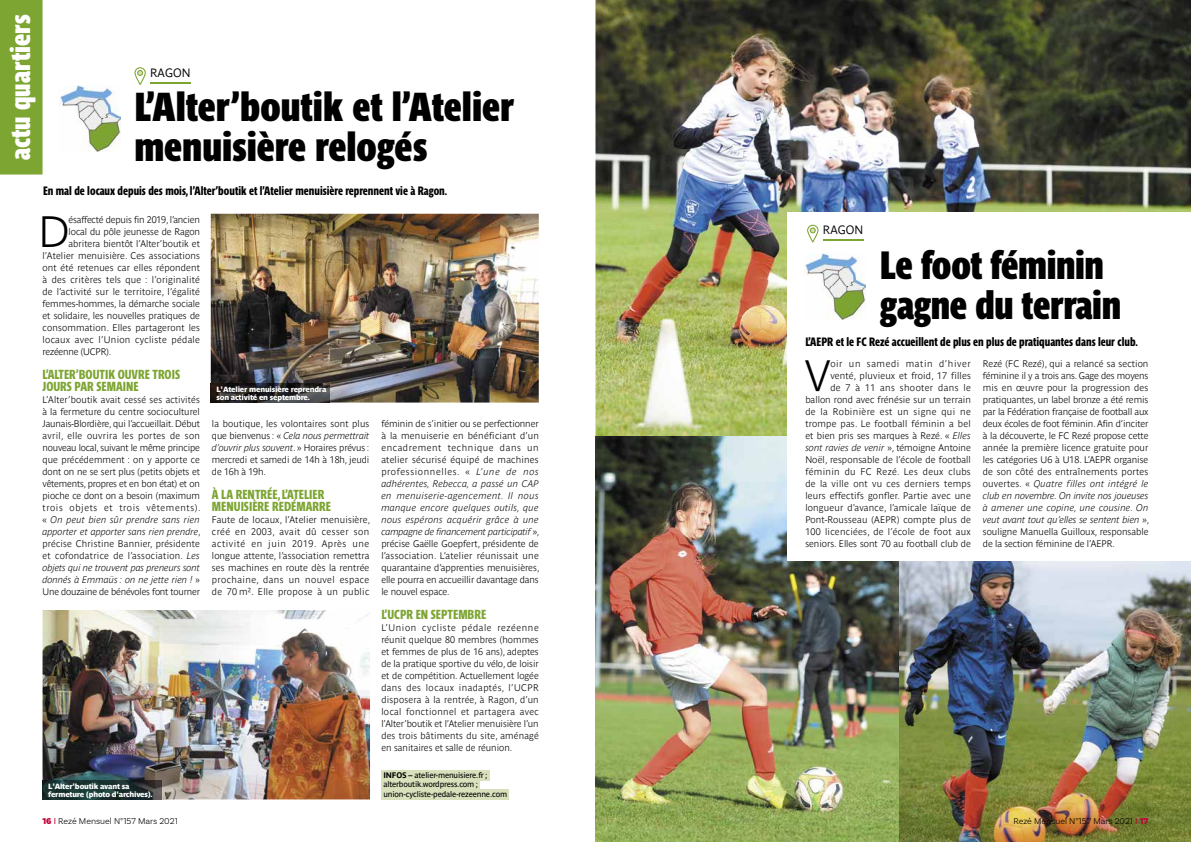
<style>
.page{position:relative;width:1191px;height:842px;background:#fff}
.page>*{position:absolute;margin:0;border:0;box-sizing:border-box;transform-origin:0 0}
.t1{font:700 43.5px "Parisine Std Clair";color:#000}
.t2{font:40px/40px "Parisine Std Comp Sombre";color:#000}
.t3{font:39px/40px "Parisine Std Comp Sombre";letter-spacing:-.01em;color:#000}
.t4{font:27px "Parisine Std Comp Sombre";color:#fff}
.t5{font:700 13px/12px "Parisine Std Comp";color:#7da532}
.t6{font:700 12px "Parisine Std Comp";color:#000}
.t7{font:12px "Parisine Std Gris";color:#000}
.t8{font:700 9.5px/12px "Parisine Std Clair";letter-spacing:.01em;color:#000;text-align:justify}
.t9{font:700 9.5px "Parisine Std Clair";letter-spacing:-.02em;color:#000}
.t10{font:700 9.5px "Parisine Std Clair";letter-spacing:-.01em;color:#000}
.t11{font:300 9px "Basic Sans";color:#000}
.t12{font:8px/9.6px "Parisine Std";letter-spacing:-.02em;color:#000}
.t13{font:7.5px/8px "Parisine Std Sombre";letter-spacing:-.025em;color:#fff}
.s1{font-style:italic}
.s2{font-weight:700}
.s3{font-weight:900;color:#bf0038}
.s4{font-weight:400;color:#bf0038}
</style>
<div class="page">
<img style="left:899px;top:561px;width:292px;height:281px">
<img style="left:595px;top:0;width:596px;height:437px">
<div style="left:0;top:0;width:43px;height:175px;background:#7da532"></div>
<div style="left:381px;top:771px;width:108px;height:10px;background:#d8e0bc"></div>
<div style="left:381px;top:780px;width:99px;height:10px;background:#d8e0bc"></div>
<div style="left:381px;top:790px;width:128px;height:10px;background:#d8e0bc"></div>
<hr style="left:150px;top:82px;width:40px;height:1px;background:#7da532">
<svg style="left:134px;top:67px;width:12px;height:18px"></svg>
<img style="left:59px;top:85px;width:62px;height:66px">
<img style="left:43px;top:610px;width:327px;height:189px">
<img style="left:211px;top:214px;width:328px;height:189px">
<img style="left:595px;top:437px;width:304px;height:405px">
<div style="left:787px;top:212px;width:404px;height:349px;background:#fff"></div>
<hr style="left:823px;top:240px;width:40px;height:1px;background:#7da532">
<svg style="left:807px;top:225px;width:11px;height:17px"></svg>
<img style="left:804px;top:253px;width:61px;height:66px">
<img style="left:211px;top:383px;width:119px;height:20px">
<img style="left:43px;top:780px;width:118px;height:19px">
<h3 class="t4" style="left:4px;top:160px;width:147px;rotate:-90deg">actu quartiers</h3>
<p class="t7" style="left:150px;top:66px;width:42px">RAGON</p>
<h2 class="t2" style="left:134px;top:86px;width:381px">L’Alter’boutik et l’Atelier menuisière relogés</h2>
<p class="t6" style="left:43px;top:184px;width:406px">En mal de locaux depuis des mois, l’Alter’boutik et l’Atelier menuisière reprennent vie à Ragon.</p>
<h1 class="t1" style="left:38px;top:206px;width:33px">D</h1>
<p class="t9" style="left:69px;top:214px;width:133px">ésaffecté depuis fin 2019, l’ancien</p>
<p class="t10" style="left:69px;top:226px;width:133px">local du pôle jeunesse de Ragon</p>
<p class="t8" style="left:69px;top:237px;width:133px">abritera bientôt l’Alter’boutik et</p>
<p class="t8" style="left:43px;top:249px;width:159px">l’Atelier menuisière. Ces associations</p>
<p class="t8" style="left:43px;top:261px;width:159px">ont été retenues car elles répondent</p>
<p class="t8" style="left:43px;top:273px;width:159px">à des critères tels que : l’originalité</p>
<p class="t8" style="left:43px;top:285px;width:159px">de l’activité sur le territoire, l’égalité</p>
<p class="t8" style="left:43px;top:297px;width:159px">femmes-hommes, la démarche sociale</p>
<p class="t8" style="left:43px;top:309px;width:159px">et solidaire, les nouvelles pratiques de</p>
<p class="t8" style="left:43px;top:321px;width:159px">consommation. Elles partageront les</p>
<p class="t8" style="left:43px;top:333px;width:159px">locaux avec l’Union cycliste pédale</p>
<p class="t9" style="left:43px;top:346px;width:70px">rezéenne (UCPR).</p>
<h3 class="t5" style="left:43px;top:368px;width:139px">L’ALTER’BOUTIK OUVRE TROIS<br>JOURS PAR SEMAINE</h3>
<p class="t8" style="left:43px;top:393px;width:160px">L’Alter’boutik avait cessé ses activités à la fermeture du centre socioculturel Jaunais-Blordière, qui l’accueillait. Début avril, elle ouvrira les portes de son nouveau local, suivant le même principe que précédemment : on y apporte ce dont on ne se sert plus (petits objets et vêtements, propres et en bon état) et on pioche ce dont on a besoin (maximum trois objets et trois vêtements). « <span class="s1">On peut bien sûr prendre sans rien apporter et apporter sans rien prendre</span>, précise Christine Bannier, présidente et cofondatrice de l’association. <span class="s1">Les objets qui ne trouvent pas preneurs sont donnés à Emmaüs : on ne jette rien !</span> » Une douzaine de bénévoles font tourner</p>
<p class="t13" style="left:216px;top:385px;width:111px">L'Atelier menuisière reprendra son activité en septembre.</p>
<p class="t8" style="left:212px;top:417px;width:159px">la boutique, les volontaires sont plus que bienvenus : « <span class="s1">Cela nous permettrait d’ouvrir plus souvent</span>. » Horaires prévus : mercredi et samedi de 14h à 18h, jeudi de 16h à 19h.</p>
<h3 class="t5" style="left:212px;top:488px;width:121px">À LA RENTRÉE, L’ATELIER<br>MENUISIÈRE REDÉMARRE</h3>
<p class="t8" style="left:212px;top:513px;width:160px">Faute de locaux, l’Atelier menuisière, créé en 2003, avait dû cesser son activité en juin 2019. Après une longue attente, l’association remettra ses machines en route dès la rentrée prochaine, dans un nouvel espace de 70 m². Elle propose à un public</p>
<p class="t13" style="left:48px;top:782px;width:106px">L'Alter'boutik avant sa fermeture (photo d'archives).</p>
<p class="t8" style="left:381px;top:417px;width:160px">féminin de s’initier ou se perfectionner à la menuiserie en bénéficiant d’un encadrement technique dans un atelier sécurisé équipé de machines professionnelles. « <span class="s1">L’une de nos adhérentes, Rebecca, a passé un CAP en menuiserie-agencement. Il nous manque encore quelques outils, que nous espérons acquérir grâce à une campagne de financement participatif</span> », précise Gaëlle Goepfert, présidente de l’association. L’atelier réunissait une quarantaine d’apprenties menuisières, elle pourra en accueillir davantage dans le nouvel espace.</p>
<h3 class="t5" style="left:381px;top:608px;width:106px">L’UCPR EN SEPTEMBRE</h3>
<p class="t8" style="left:381px;top:621px;width:159px">L’Union cycliste pédale rezéenne réunit quelque 80 membres (hommes et femmes de plus de 16 ans), adeptes de la pratique sportive du vélo, de loisir et de compétition. Actuellement logée dans des locaux inadaptés, l’UCPR disposera à la rentrée, à Ragon, d’un local fonctionnel et partagera avec l’Alter’boutik et l’Atelier menuisière l’un des trois bâtiments du site, aménagé en sanitaires et salle de réunion.</p>
<p class="t12" style="left:383px;top:770px;width:125px"><span class="s2">INFOS –</span> atelier-menuisiere.fr ; alterboutik.wordpress.com ; union-cycliste-pedale-rezeenne.com</p>
<p class="t7" style="left:823px;top:223px;width:42px">RAGON</p>
<h3 class="t3" style="left:880px;top:244px;width:243px">Le foot féminin gagne du terrain</h3>
<p class="t6" style="left:805px;top:335px;width:334px">L’AEPR et le FC Rezé accueillent de plus en plus de pratiquantes dans leur club.</p>
<p class="t8" style="left:805px;top:357px;width:167px;text-align:right">oir un samedi matin d’hiver venté, pluvieux et froid, 17 filles<br>de 7 à 11 ans shooter dans le ballon rond avec frénésie sur un terrain de la Robinière est un signe qui ne trompe pas. Le football féminin a bel et bien pris ses marques à Rezé. « <span class="s1">Elles sont ravies de venir</span> », témoigne Antoine Noël, responsable de l’école de football féminin du FC Rezé. Les deux clubs de la ville ont vu ces derniers temps leurs effectifs gonfler. Partie avec une longueur d’avance, l’amicale laïque de Pont-Rousseau (AEPR) compte plus de 100 licenciées, de l’école de foot aux seniors. Elles sont 70 au football club de</p>
<p class="t8" style="left:983px;top:357px;width:168px">Rezé (FC Rezé), qui a relancé sa section féminine il y a trois ans. Gage des moyens mis en œuvre pour la progression des pratiquantes, un label bronze a été remis par la Fédération française de football aux deux écoles de foot féminin. Afin d’inciter à la découverte, le FC Rezé propose cette année la première licence gratuite pour les catégories U6 à U18. L’AEPR organise de son côté des entraînements portes ouvertes. « <span class="s1">Quatre filles ont intégré le club en novembre. On invite nos joueuses à amener une copine, une cousine. On veut avant tout qu’elles se sentent bien</span> », souligne Manuella Guilloux, responsable de la section féminine de l’AEPR.</p>
<h1 class="t1" style="left:805px;top:350px;width:27px">V</h1>
<p class="t11" style="left:43px;top:816px;width:137px"><span class="s3">16</span> <span class="s4">I</span> Rezé Mensuel N°157 Mars 2021</p>
<p class="t11" style="left:1013px;top:816px;width:137px">Rezé Mensuel N°157 Mars 2021 <span class="s4">I</span> <span class="s3">17</span></p>
</div>
